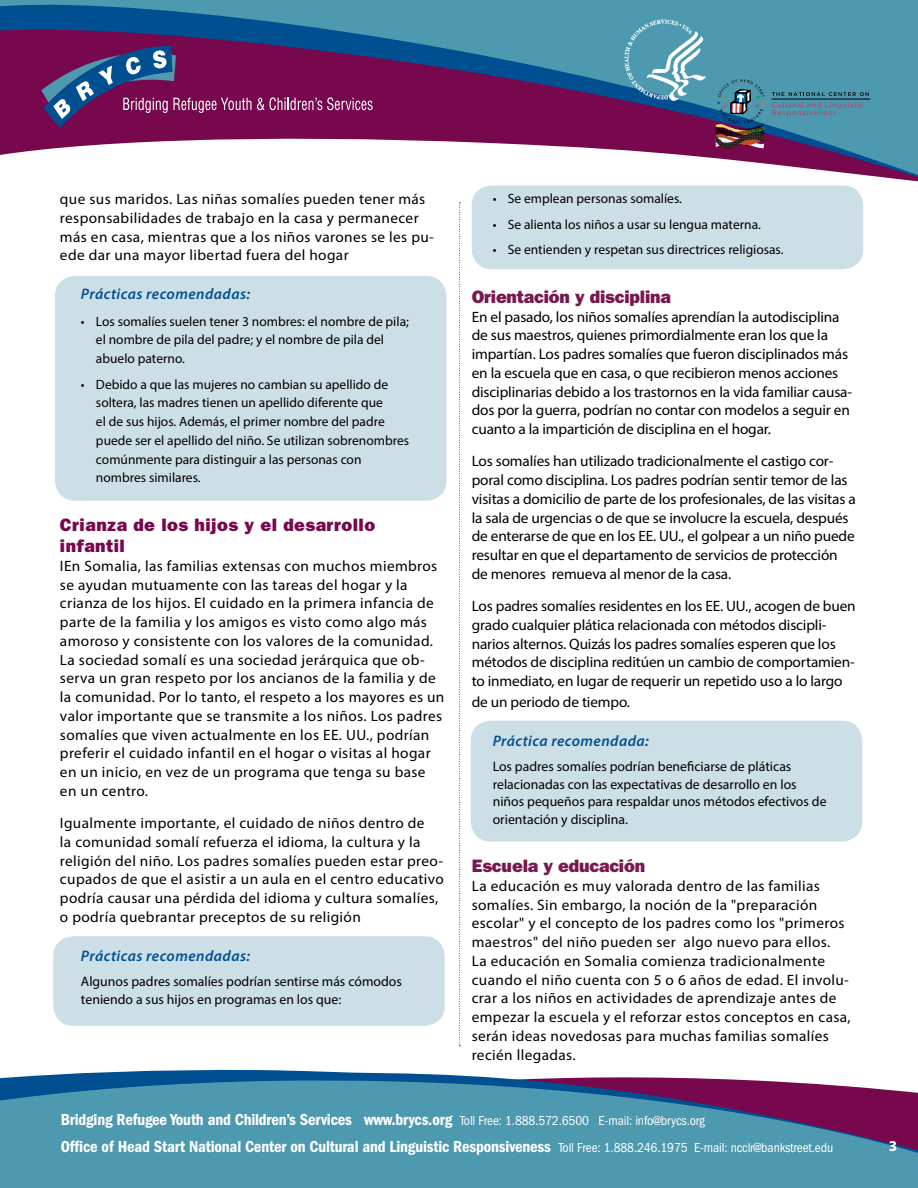
<style>
.page{position:relative;width:918px;height:1188px;background:#fff}
.page>*{position:absolute;margin:0;border:0;box-sizing:border-box;transform-origin:0 0}
.t1{font:18px "ITC Franklin Gothic Std Hvy";letter-spacing:-.01em;color:#fff}
.Para_Header{font:18px "ITC Franklin Gothic Std Hvy";letter-spacing:-.01em;color:#78184f}
.t2{font:18px/21px "ITC Franklin Gothic Std Hvy";letter-spacing:.025em;color:#78084d}
.t3{font:16.5px "ITC Franklin Gothic Std Dm Cd";letter-spacing:-.01em;color:#fff}
.Practice_Tip_Title{font:italic 600 15.3px "Myriad Pro";letter-spacing:.03em;color:#004f91}
.t4{font:15px/18.8px "Myriad Pro";letter-spacing:.025em;color:#000}
.t5{font:15px/18.8px "Myriad Pro";letter-spacing:-.01em;color:#000}
.t6{font:500 15px "ITC Franklin Gothic Std";letter-spacing:.005em;color:#fff}
.t7{font:700 15px "Myriad Pro";color:#fff}
.Prac_Tip_Text{font:13.8px/17.7px "Myriad Pro";color:#000}
.t8{font:13.5px/18.8px "Myriad Pro";color:#000}
.s1{font-family:"ITC Franklin Gothic Std";font-stretch:condensed;font-size:13.5px}
</style>
<div class="page">
<svg style="left:0;top:1069px;width:743px;height:11px"></svg>
<svg style="left:0;top:1080px;width:918px;height:108px;background:#4f87a4"></svg>
<svg style="left:459px;top:202px;width:1px;height:845px"></svg>
<svg style="left:0;top:0;width:918px;height:19px;background:#418eab"></svg>
<svg style="left:0;top:19px;width:918px;height:163px"></svg>
<svg style="left:41px;top:46px;width:210px;height:82px;background:#6b2d6a"></svg>
<svg style="left:257px;top:97px;width:116px;height:13px;background:#9c4a7c"></svg>
<svg style="left:772px;top:92px;width:97px;height:4px"></svg>
<hr style="left:772px;top:99px;width:98px;height:1px;background:#000">
<svg style="left:772px;top:102px;width:92px;height:14px"></svg>
<img style="left:716px;top:79px;width:49px;height:71px">
<img style="left:612px;top:12px;width:100px;height:99px;border-radius:50px">
<div style="left:472px;top:185px;width:391px;height:84px;background:#cddfe6;border-radius:20px"></div>
<div style="left:471px;top:721px;width:391px;height:121px;background:#cddfe6;border-radius:20px"></div>
<div style="left:53px;top:936px;width:392px;height:90px;background:#cddfe6;border-radius:20px"></div>
<div style="left:55px;top:276px;width:391px;height:225px;background:#cddfe6;border-radius:20px"></div>
<p class="t4" style="left:60px;top:190px;width:375px">que sus maridos. Las niñas somalíes pueden tener más responsabilidades de trabajo en la casa y permanecer más en casa, mientras que a los niños varones se les pu&shy;ede dar una mayor libertad fuera del hogar</p>
<h3 class="Practice_Tip_Title" style="left:81px;top:285px;width:171px">Prácticas recomendadas:</h3>
<p class="t8" style="left:96px;top:312px;width:314px;text-indent:-15px">• Los somalíes suelen tener 3 nombres: el nombre de pila; el nombre de pila del padre; y el nombre de pila del abuelo paterno.</p>
<p class="t8" style="left:96px;top:375px;width:315px;text-indent:-15px">• Debido a que las mujeres no cambian su apellido de soltera, las madres tienen un apellido diferente que<br>el de sus hijos. Además, el primer nombre del padre puede ser el apellido del niño. Se utilizan sobrenombres comúnmente para distinguir a las personas con nombres similares.</p>
<p class="t2" style="left:60px;top:515px;width:317px">Crianza de los hijos y el desarrollo infantil</p>
<p class="t4" style="left:60px;top:556px;width:386px">IEn Somalia, las familias extensas con muchos miembros se ayudan mutuamente con las tareas del hogar y la crianza de los hijos. El cuidado en la primera infancia de parte de la familia y los amigos es visto como algo más amoroso y consistente con los valores de la comunidad.<br>La sociedad somalí es una sociedad jerárquica que ob&shy;serva un gran respeto por los ancianos de la familia y de la comunidad. Por lo tanto, el respeto a los mayores es un valor importante que se transmite a los niños. Los padres somalíes que viven actualmente en los EE. UU., podrían preferir el cuidado infantil en el hogar o visitas al hogar en un inicio, en vez de un programa que tenga su base en un centro.</p>
<p class="t4" style="left:60px;top:814px;width:385px">Igualmente importante, el cuidado de niños dentro de<br>la comunidad somalí refuerza el idioma, la cultura y la religión del niño. Los padres somalíes pueden estar preo&shy;cupados de que el asistir a un aula en el centro educativo podría causar una pérdida del idioma y cultura somalíes, o podría quebrantar preceptos de su religión</p>
<h3 class="Practice_Tip_Title" style="left:81px;top:946px;width:171px">Prácticas recomendadas:</h3>
<p class="Prac_Tip_Text" style="left:81px;top:972px;width:322px">Algunos padres somalíes podrían sentirse más cómodos teniendo a sus hijos en programas en los que:</p>
<p class="t8" style="left:493px;top:189px;width:191px">• Se emplean personas somalíes.</p>
<p class="t8" style="left:493px;top:214px;width:270px">• Se alienta los niños a usar su lengua materna.</p>
<p class="t8" style="left:493px;top:240px;width:292px">• Se entienden y respetan sus directrices religiosas.</p>
<h2 class="Para_Header" style="left:472px;top:286px;width:201px">Orientación y disciplina</h2>
<p class="t5" style="left:472px;top:307px;width:382px">En el pasado, los niños somalíes aprendían la autodisciplina de sus maestros, quienes primordialmente eran los que la impartían. Los padres somalíes que fueron disciplinados más en la escuela que en casa, o que recibieron menos acciones disciplinarias debido a los trastornos en la vida familiar causa&shy;dos por la guerra, podrían no contar con modelos a seguir en cuanto a la impartición de disciplina en el hogar.</p>
<p class="t5" style="left:472px;top:452px;width:386px">Los somalíes han utilizado tradicionalmente el castigo cor&shy;poral como disciplina. Los padres podrían sentir temor de las visitas a domicilio de parte de los profesionales, de las visitas a la sala de urgencias o de que se involucre la escuela, después de enterarse de que en los EE. UU., el golpear a un niño puede resultar en que el departamento de servicios de protección de menores remueva al menor de la casa.</p>
<p class="t5" style="left:472px;top:596px;width:386px">Los padres somalíes residentes en los EE. UU., acogen de buen grado cualquier plática relacionada con métodos discipli&shy;narios alternos. Quizás los padres somalíes esperen que los métodos de disciplina reditúen un cambio de comportamien&shy;to inmediato, en lugar de requerir un repetido uso a lo largo</p>
<p class="t5" style="left:472px;top:692px;width:160px">de un periodo de tiempo.</p>
<h3 class="Practice_Tip_Title" style="left:493px;top:731px;width:158px">Práctica recomendada:</h3>
<p class="Prac_Tip_Text" style="left:493px;top:758px;width:335px">Los padres somalíes podrían beneficiarse de pláticas relacionadas con las expectativas de desarrollo en los niños pequeños para respaldar unos métodos efectivos de orientación y disciplina.</p>
<h2 class="Para_Header" style="left:472px;top:855px;width:175px">Escuela y educación</h2>
<p class="t4" style="left:472px;top:876px;width:381px">La educación es muy valorada dentro de las familias somalíes. Sin embargo, la noción de la "preparación escolar" y el concepto de los padres como los "primeros maestros" del niño pueden ser algo nuevo para ellos.<br>La educación en Somalia comienza tradicionalmente cuando el niño cuenta con 5 o 6 años de edad. El involu&shy;crar a los niños en actividades de aprendizaje antes de empezar la escuela y el reforzar estos conceptos en casa, serán ideas novedosas para muchas familias somalíes recién llegadas.</p>
<p class="t3" style="left:61px;top:1110px;width:646px">Bridging Refugee Youth and Children’s Services www.brycs.org <span class="s1">Toll Free: 1.888.572.6500 E-mail: info@brycs.org</span></p>
<p class="t1" style="left:169px;top:1114px;width:164px">Children’s Services</p>
<p class="t6" style="left:162px;top:1137px;width:178px">Toll Free: 1. 888.572.6500</p>
<p class="t1" style="left:493px;top:1114px;width:336px">Cultural and Linguistic Responsiveness</p>
<p class="t6" style="left:575px;top:1137px;width:173px">Toll Free: 1.888.246.1975</p>
<p class="t3" style="left:61px;top:1138px;width:774px">Office of Head Start National Center on Cultural and Linguistic Responsiveness <span class="s1">Toll Free: 1.888.246.1975 E-mail: ncclr@bankstreet.edu</span></p>
<p class="t7" style="left:889px;top:1136px;width:10px">3</p>
</div>
